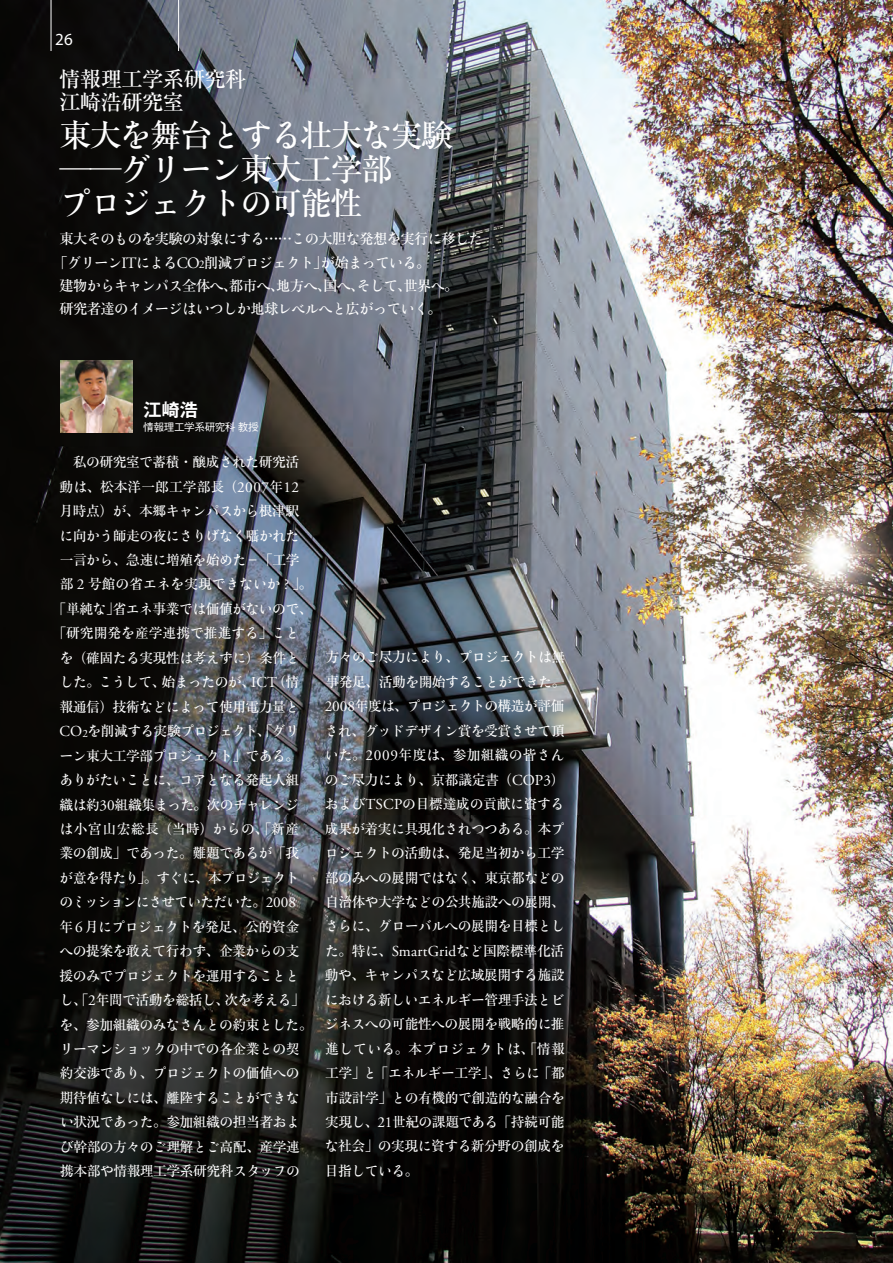
<style>
.page{position:relative;width:893px;height:1263px;background:#fff}
.page>*{position:absolute;margin:0;border:0;box-sizing:border-box;transform-origin:0 0}
.t1{font:500 31.95px/34px "Ryumin Pro";letter-spacing:-.055em;color:#fff}
.t2{font:31.95px "Yutuki 36 P Ka DS W5";letter-spacing:-.055em;color:#fff}
.t3{font:500 21.3px/23.4px "Ryumin Pro";letter-spacing:-.025em;color:#fff}
.t4{font:19.2px "Midashi Go Pro MB31";color:#fff}
.t5{font:16.95px "Myriad";color:#fff}
.t6{font:14.4px/23.4px "Yutuki 36 P Ka DS W5";letter-spacing:-.05em;color:#fff}
.t7{font:500 14.4px "Ryumin Pro";letter-spacing:-.05em;color:#fff}
.t8{font:13.8px/24.5px "Yutuki 36 P Ka DS W5";letter-spacing:-.04em;color:#fff}
.t9{font:500 13.8px/24.5px "Ryumin Pro";letter-spacing:-.04em;color:#fff;text-align:justify}
.t10{font:13.8px/24.5px "Yutuki 36 P Ka DS W5";letter-spacing:-.07em;color:#fff}
.t11{font:500 13.8px/24.5px "Ryumin Pro";letter-spacing:.035em;color:#fff}
.t12{font:13.8px "Yutuki 36 P Ka DS W5";letter-spacing:-.005em;color:#fff}
.t13{font:500 13.8px "Ryumin Pro";letter-spacing:-.005em;color:#fff}
.t14{font:500 10.65px "Gothic BBB Pro";letter-spacing:-.04em;color:#fff}
.s1{font-family:"Yutuki 36 P Ka DS W5";font-weight:400}
.s2{font-family:"Ryumin Pro";font-weight:500}
.s3{font-family:"Adobe Garamond Pro";font-size:15.75px}
.s4{font-family:"Adobe Garamond Pro";font-size:11.7px}
.s5{font-family:"Adobe Garamond Pro";font-weight:400;font-size:15.15px}
.s6{font-family:"Adobe Garamond Pro";font-size:15.15px}
.s7{font-family:"Adobe Garamond Pro";font-size:11.1px}
</style>
<div class="page">
<img style="left:0;top:0;width:893px;height:1263px">
<img style="left:61px;top:360px;width:72px;height:73px">
<hr style="left:842px;top:0;width:1px;height:51px;background:#231f20">
<hr style="left:178px;top:0;width:1px;height:51px;background:#fff">
<hr style="left:51px;top:0;width:1px;height:51px;background:#fff">
<p class="t5" style="left:55px;top:31px;width:19px">26</p>
<h2 class="t3" style="left:59px;top:66px;width:189px">情報理工学系研究科江崎浩研究室</h2>
<h1 class="t1" style="left:60px;top:116px;width:395px">東大<span class="s1">を</span>舞台<span class="s1">とする</span>壮大<span class="s1">な</span>実験──<span class="s1">グリーン</span>東大工学部</h1>
<h1 class="t2" style="left:60px;top:187px;width:305px">プロジェクトの<span class="s2">可能性</span></h1>
<p class="t6" style="left:53px;top:228px;width:431px;text-indent:6px"><span class="s2">東大</span>そのものを<span class="s2">実験</span>の<span class="s2">対象</span>にする<span class="s2">……</span>この<span class="s2">大胆</span>な<span class="s2">発想</span>を<span class="s2">実行</span>に<span class="s2">移</span>した<span class="s2">「</span>グリーン<span class="s3">IT</span>による<span class="s3">CO</span><span class="s4">2</span><span class="s2">削減</span>プロジェクト<span class="s2">」</span>が<span class="s2">始</span>まっている<span class="s2">。</span></p>
<p class="t7" style="left:60px;top:274px;width:401px">建物<span class="s1">からキャンパス</span>全体<span class="s1">へ</span>、都市<span class="s1">へ</span>、地方<span class="s1">へ</span>、国<span class="s1">へ</span>、<span class="s1">そして</span>、世界<span class="s1">へ</span>。</p>
<p class="t6" style="left:60px;top:298px;width:384px"><span class="s2">研究者達</span>のイメージはいつしか<span class="s2">地球</span>レベルへと<span class="s2">広</span>がっていく<span class="s2">。</span></p>
<h3 class="t4" style="left:143px;top:394px;width:57px">江崎浩</h3>
<p class="t14" style="left:143px;top:418px;width:117px">情報理工学系研究科教授</p>
<p class="t9" style="left:60px;top:449px;width:241px">　私<span class="s1">の</span>研究室<span class="s1">で</span>蓄積・醸成<span class="s1">された</span>研究活動<span class="s1">は</span>、松本洋一郎工学部長（<span class="s5">2007</span>年<span class="s5">12</span>月時点）<span class="s1">が</span>、本郷<span class="s1">キャンパスから</span>根津駅</p>
<p class="t8" style="left:60px;top:524px;width:241px">に<span class="s2">向</span>かう<span class="s2">師走</span>の<span class="s2">夜</span>にさりげなく<span class="s2">囁</span>かれた</p>
<p class="t9" style="left:60px;top:547px;width:241px">一言<span class="s1">から</span>、急速<span class="s1">に</span>増殖<span class="s1">を</span>始<span class="s1">めた</span>－「工学</p>
<p class="t12" style="left:60px;top:577px;width:254px"><span class="s2">部</span> <span class="s6">2</span> <span class="s2">号館</span>の<span class="s2">省</span>エネを<span class="s2">実現</span>できないか <span class="s6">?</span> <span class="s2">」。</span></p>
<p class="t9" style="left:53px;top:595px;width:262px">「単純<span class="s1">な</span>」省<span class="s1">エネ</span>事業<span class="s1">では</span>価値<span class="s1">がないので</span>、</p>
<p class="t13" style="left:53px;top:622px;width:248px">「研究開発<span class="s1">を</span>産学連携<span class="s1">で</span>推進<span class="s1">する</span>」<span class="s1">こと</span></p>
<p class="t9" style="left:60px;top:644px;width:241px"><span class="s1">を</span>（確固<span class="s1">たる</span>実現性<span class="s1">は</span>考<span class="s1">えずに</span>）条件<span class="s1">と</span></p>
<p class="t8" style="left:60px;top:670px;width:241px">した<span class="s2">。</span>こうして<span class="s2">、始</span>まったのが<span class="s2">、</span><span class="s6">ICT</span><span class="s2">（情</span></p>
<p class="t9" style="left:60px;top:693px;width:241px">報通信）技術<span class="s1">などによって</span>使用電力量<span class="s1">と</span></p>
<p class="t8" style="left:59px;top:719px;width:242px;text-align:justify"><span class="s6">CO</span><span class="s7">2</span>を<span class="s2">削減</span>する<span class="s2">実験</span>プロジェクト<span class="s2">、「</span>グリーン<span class="s2">東大工学部</span>プロジェクト<span class="s2">」</span>である<span class="s2">。</span>ありがたいことに<span class="s2">、</span>コアとなる<span class="s2">発起人組織</span>は<span class="s2">約</span><span class="s6">30</span><span class="s2">組織集</span>まった<span class="s2">。次</span>のチャレンジ</p>
<p class="t11" style="left:60px;top:815px;width:241px"><span class="s1">は</span>小宮山宏総長（当時）<span class="s1">からの</span>、「新産業<span class="s1">の</span>創成」<span class="s1">であった</span>。難題<span class="s1">であるが</span>「我</p>
<p class="t10" style="left:59px;top:866px;width:241px">が<span class="s2">意</span>を<span class="s2">得</span>たり<span class="s2">」。</span>すぐに<span class="s2">、本</span>プロジェクトのミッションにさせていただいた<span class="s2">。</span><span class="s6">2008</span></p>
<p class="t9" style="left:60px;top:913px;width:241px">年<span class="s5">6</span>月<span class="s1">にプロジェクトを</span>発足、公的資金</p>
<p class="t8" style="left:59px;top:939px;width:241px">への<span class="s2">提案</span>を<span class="s2">敢</span>えて<span class="s2">行</span>わず<span class="s2">、企業</span>からの<span class="s2">支援</span>のみでプロジェクトを<span class="s2">運用</span>することと</p>
<p class="t9" style="left:60px;top:987px;width:247px"><span class="s1">し</span>、「<span class="s5">2</span>年間<span class="s1">で</span>活動<span class="s1">を</span>総括<span class="s1">し</span>、次<span class="s1">を</span>考<span class="s1">える</span>」</p>
<p class="t8" style="left:60px;top:1013px;width:255px">を<span class="s2">、参加組織</span>のみなさんとの<span class="s2">約束</span>とした<span class="s2">。</span>リーマンショックの<span class="s2">中</span>での<span class="s2">各企業</span>との<span class="s2">契約交渉</span>であり<span class="s2">、</span>プロジェクトの<span class="s2">価値</span>への<span class="s2">期待値</span>なしには<span class="s2">、離陸</span>することができな</p>
<p class="t9" style="left:60px;top:1109px;width:242px"><span class="s1">い</span>状況<span class="s1">であった</span>。参加組織<span class="s1">の</span>担当者<span class="s1">および</span>幹部<span class="s1">の</span>方々<span class="s1">のご</span>理解<span class="s1">とご</span>高配、産学連携本部<span class="s1">や</span>情報理工学系研究科<span class="s1">スタッフの</span></p>
<p class="t8" style="left:326px;top:645px;width:241px"><span class="s2">方々</span>のご<span class="s2">尽力</span>により<span class="s2">、</span>プロジェクトは<span class="s2">無</span></p>
<p class="t9" style="left:326px;top:668px;width:241px">事発足、活動<span class="s1">を</span>開始<span class="s1">することができた</span>。</p>
<p class="t8" style="left:325px;top:694px;width:241px"><span class="s6">2008</span><span class="s2">年度</span>は<span class="s2">、</span>プロジェクトの<span class="s2">構造</span>が<span class="s2">評価</span>され<span class="s2">、</span>グッドデザイン<span class="s2">賞</span>を<span class="s2">受賞</span>させて<span class="s2">頂</span></p>
<p class="t9" style="left:325px;top:742px;width:241px"><span class="s1">いた</span>。<span class="s5">2009</span>年度<span class="s1">は</span>、参加組織<span class="s1">の</span>皆<span class="s1">さんのご</span>尽力<span class="s1">により</span>、京都議定書（<span class="s5">COP3</span>）</p>
<p class="t8" style="left:325px;top:792px;width:241px">および<span class="s6">TSCP</span>の<span class="s2">目標達成</span>の<span class="s2">貢献</span>に<span class="s2">資</span>する</p>
<p class="t9" style="left:325px;top:815px;width:241px">成果<span class="s1">が</span>着実<span class="s1">に</span>具現化<span class="s1">されつつある</span>。本<span class="s1">プ</span></p>
<p class="t8" style="left:325px;top:841px;width:241px">ロジェクトの<span class="s2">活動</span>は<span class="s2">、発足当初</span>から<span class="s2">工学部</span>のみへの<span class="s2">展開</span>ではなく<span class="s2">、東京都</span>などの</p>
<p class="t9" style="left:325px;top:888px;width:241px">自治体<span class="s1">や</span>大学<span class="s1">などの</span>公共施設<span class="s1">への</span>展開、</p>
<p class="t8" style="left:325px;top:914px;width:241px">さらに<span class="s2">、</span>グローバルへの<span class="s2">展開</span>を<span class="s2">目標</span>とし</p>
<p class="t9" style="left:325px;top:937px;width:241px"><span class="s1">た</span>。特<span class="s1">に</span>、<span class="s5">SmartGrid</span><span class="s1">など</span>国際標準化活</p>
<p class="t8" style="left:325px;top:963px;width:242px;text-align:justify"><span class="s2">動</span>や<span class="s2">、</span>キャンパスなど<span class="s2">広域展開</span>する<span class="s2">施設</span>における<span class="s2">新</span>しいエネルギー<span class="s2">管理手法</span>とビジネスへの<span class="s2">可能性</span>への<span class="s2">展開</span>を<span class="s2">戦略的</span>に<span class="s2">推進</span>している<span class="s2">。本</span>プロジェクトは<span class="s2">、「情報</span></p>
<p class="t9" style="left:325px;top:1060px;width:242px">工学」<span class="s1">と</span>「<span class="s1">エネルギー</span>工学」、<span class="s1">さらに</span>「都市設計学」<span class="s1">との</span>有機的<span class="s1">で</span>創造的<span class="s1">な</span>融合<span class="s1">を</span>実現<span class="s1">し</span>、<span class="s5">21</span>世紀<span class="s1">の</span>課題<span class="s1">である</span>「持続可能<span class="s1">な</span>社会」<span class="s1">の</span>実現<span class="s1">に</span>資<span class="s1">する</span>新分野<span class="s1">の</span>創成<span class="s1">を</span></p>
<p class="t8" style="left:325px;top:1159px;width:95px"><span class="s2">目指</span>している<span class="s2">。</span></p>
</div>
